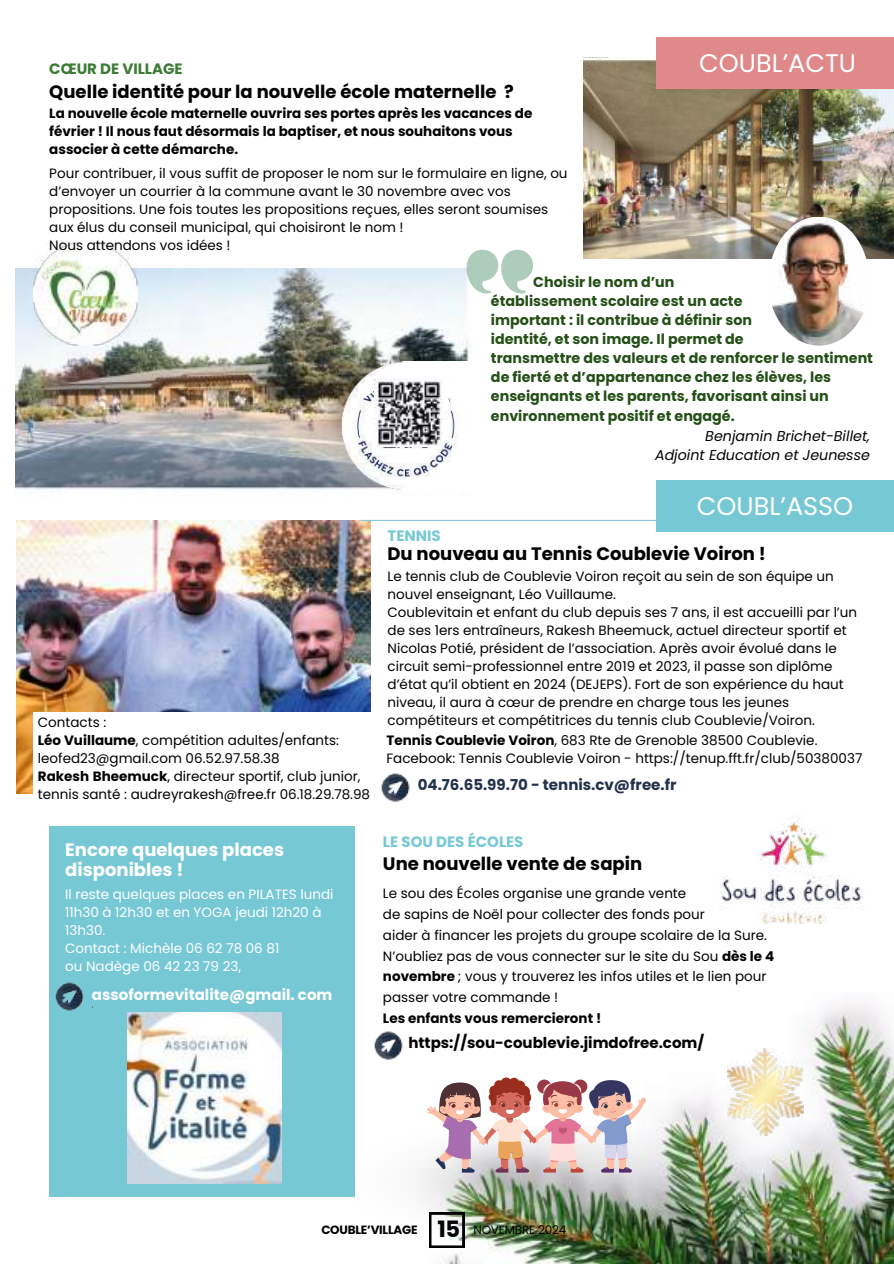
<style>
.page{position:relative;width:894px;height:1264px;background:#fff}
.page>*{position:absolute;margin:0;border:0;box-sizing:border-box;transform-origin:0 0}
.t1{font:25.5px "Poppins";color:#feffff}
.t2{font:700 18px "Poppins";color:#040104}
.t3{font:700 18px/20.2px "Poppins";color:#fff}
.t4{font:700 15px "Poppins";color:#040104}
.t5{font:700 15px "Poppins";color:#23314b}
.t6{font:700 15px "Poppins";color:#fff}
.t7{font:700 15px "Poppins";color:#77c8d5}
.t8{font:700 15px "Poppins";color:#3c7b35}
.t9{font:700 14.25px/19.2px "Poppins";color:#244f17}
.t10{font:italic 14.25px/19.2px "Poppins";color:#040104;text-align:right}
.t11{font:13.5px/18px "Poppins";color:#040104}
.t12{font:700 13.5px/18px "Poppins";color:#040104}
.t13{font:13.5px/18px "Poppins";color:#fff}
.t14{font:700 12px "Poppins";letter-spacing:-.02em;color:#040104}
.s1{font-weight:700}
.s2{font-size:22.5px}
.s3{font-weight:400}
</style>
<div class="page">
<img style="left:237px;top:1002px;width:656px;height:261px">
<img style="left:721px;top:815px;width:143px;height:109px">
<img style="left:315px;top:1127px;width:477px;height:108px">
<svg style="left:426px;top:1076px;width:220px;height:96px"></svg>
<img style="left:727px;top:1048px;width:76px;height:87px">
<img style="left:16px;top:521px;width:354px;height:272px">
<hr style="left:361px;top:520px;width:511px;height:1px;background:#84c7de">
<div style="left:33px;top:712px;width:343px;height:100px;background:#fff"></div>
<img style="left:381px;top:773px;width:29px;height:29px">
<div style="left:656px;top:480px;width:237px;height:52px;background:#77c8d5"></div>
<div style="left:49px;top:826px;width:306px;height:370px;background:#77c8d5"></div>
<img style="left:127px;top:1012px;width:155px;height:171px">
<img style="left:55px;top:982px;width:29px;height:29px">
<img style="left:368px;top:1017px;width:43px;height:59px">
<img style="left:583px;top:57px;width:309px;height:202px">
<img style="left:767px;top:216px;width:102px;height:129px;border-radius:50%">
<img style="left:15px;top:269px;width:456px;height:221px">
<img style="left:33px;top:242px;width:104px;height:104px">
<svg style="left:466px;top:250px;width:67px;height:43px"></svg>
<img style="left:305px;top:345px;width:128px;height:129px">
<img style="left:323px;top:361px;width:148px;height:129px">
<svg style="left:359px;top:364px;width:94px;height:47px"></svg>
<img style="left:374px;top:378px;width:62px;height:69px">
<img style="left:374px;top:380px;width:68px;height:65px">
<div style="left:656px;top:37px;width:237px;height:52px;background:#e0898a"></div>
<svg style="left:429px;top:1212px;width:35px;height:35px"></svg>
<p class="t8" style="left:49px;top:60px;width:135px">CŒUR DE VILLAGE</p>
<h2 class="t2" style="left:49px;top:81px;width:466px">Quelle identité pour la nouvelle école maternelle ?</h2>
<p class="t12" style="left:49px;top:104px;width:484px">La nouvelle école maternelle ouvrira ses portes après les vacances de février ! Il nous faut désormais la baptiser, et nous souhaitons vous associer à cette démarche.</p>
<p class="t11" style="left:49px;top:164px;width:519px">Pour contribuer, il vous suffit de proposer le nom sur le formulaire en ligne, ou d’envoyer un courrier à la commune avant le 30 novembre avec vos propositions. Une fois toutes les propositions reçues, elles seront soumises aux élus du conseil municipal, qui choisiront le nom !<br>Nous attendons vos idées !</p>
<h1 class="t1" style="left:698px;top:48px;width:158px">COUBL’ACTU</h1>
<p class="t9" style="left:491px;top:272px;width:383px;text-indent:42px">Choisir le nom d’un<br>établissement scolaire est un acte<br>important : il contribue à définir son<br>identité, et son image. Il permet de<br>transmettre des valeurs et de renforcer le sentiment de fierté et d’appartenance chez les élèves, les enseignants et les parents, favorisant ainsi un environnement positif et engagé.</p>
<p class="t11" style="left:38px;top:713px;width:334px">Contacts :<br><span class="s1">Léo Vuillaume</span>, compétition adultes/enfants: leofed23@gmail.com 06.52.97.58.38<br><span class="s1">Rakesh Bheemuck</span>, directeur sportif, club junior, tennis santé : audreyrakesh@free.fr 06.18.29.78.98</p>
<h2 class="t3" style="left:65px;top:839px;width:220px">Encore quelques places disponibles !</h2>
<p class="t13" style="left:65px;top:885px;width:270px">Il reste quelques places en PILATES lundi<br>11h30 à 12h30 et en YOGA jeudi 12h20 à<br>13h30.<br>Contact : Michèle 06 62 78 06 81<br>ou Nadège 06 42 23 79 23,</p>
<p class="t6" style="left:92px;top:985px;width:242px">assoformevitalite@gmail. com</p>
<p class="t10" style="left:655px;top:426px;width:216px">Benjamin Brichet-Billet,<br>Adjoint Education et Jeunesse</p>
<h1 class="t1" style="left:696px;top:491px;width:158px">COUBL’ASSO</h1>
<h2 class="t2" style="left:387px;top:543px;width:380px">Du nouveau au Tennis Coublevie Voiron !</h2>
<p class="t11" style="left:387px;top:567px;width:471px">Le tennis club de Coublevie Voiron reçoit au sein de son équipe un nouvel enseignant, Léo Vuillaume.<br>Coublevitain et enfant du club depuis ses 7 ans, il est accueilli par l’un de ses 1ers entraîneurs, Rakesh Bheemuck, actuel directeur sportif et Nicolas Potié, président de l’association. Après avoir évolué dans le circuit semi-professionnel entre 2019 et 2023, il passe son diplôme d’état qu’il obtient en 2024 (DEJEPS). Fort de son expérience du haut niveau, il aura à cœur de prendre en charge tous les jeunes compétiteurs et compétitrices du tennis club Coublevie/Voiron.</p>
<p class="t7" style="left:387px;top:527px;width:55px">TENNIS</p>
<p class="t11" style="left:386px;top:731px;width:477px"><span class="s1">Tennis Coublevie Voiron</span>, 683 Rte de Grenoble 38500 Coublevie.<br>Facebook: Tennis Coublevie Voiron - https://tenup.fft.fr/club/50380037</p>
<p class="t5" style="left:417px;top:776px;width:260px">04.76.65.99.70 - tennis.cv@free.fr</p>
<p class="t7" style="left:383px;top:833px;width:142px">LE SOU DES ÉCOLES</p>
<h2 class="t2" style="left:383px;top:853px;width:261px">Une nouvelle vente de sapin</h2>
<p class="t11" style="left:383px;top:883px;width:392px;line-height:20.7px">Le sou des Écoles organise une grande vente<br>de sapins de Noël pour collecter des fonds pour<br>aider à financer les projets du groupe scolaire de la Sure.<br>N’oubliez pas de vous connecter sur le site du Sou <span class="s1">dès le 4 novembre</span> ; vous y trouverez les infos utiles et le lien pour passer votre commande !</p>
<p class="t12" style="left:383px;top:1009px;width:220px">Les enfants vous remercieront !</p>
<p class="t4" style="left:408px;top:1033px;width:297px">https://sou-coublevie.jimdofree.com/</p>
<p class="t14" style="left:321px;top:1222px;width:246px">COUBLE’VILLAGE <span class="s2">15</span> <span class="s3">NOVEMBRE 2024</span></p>
</div>
